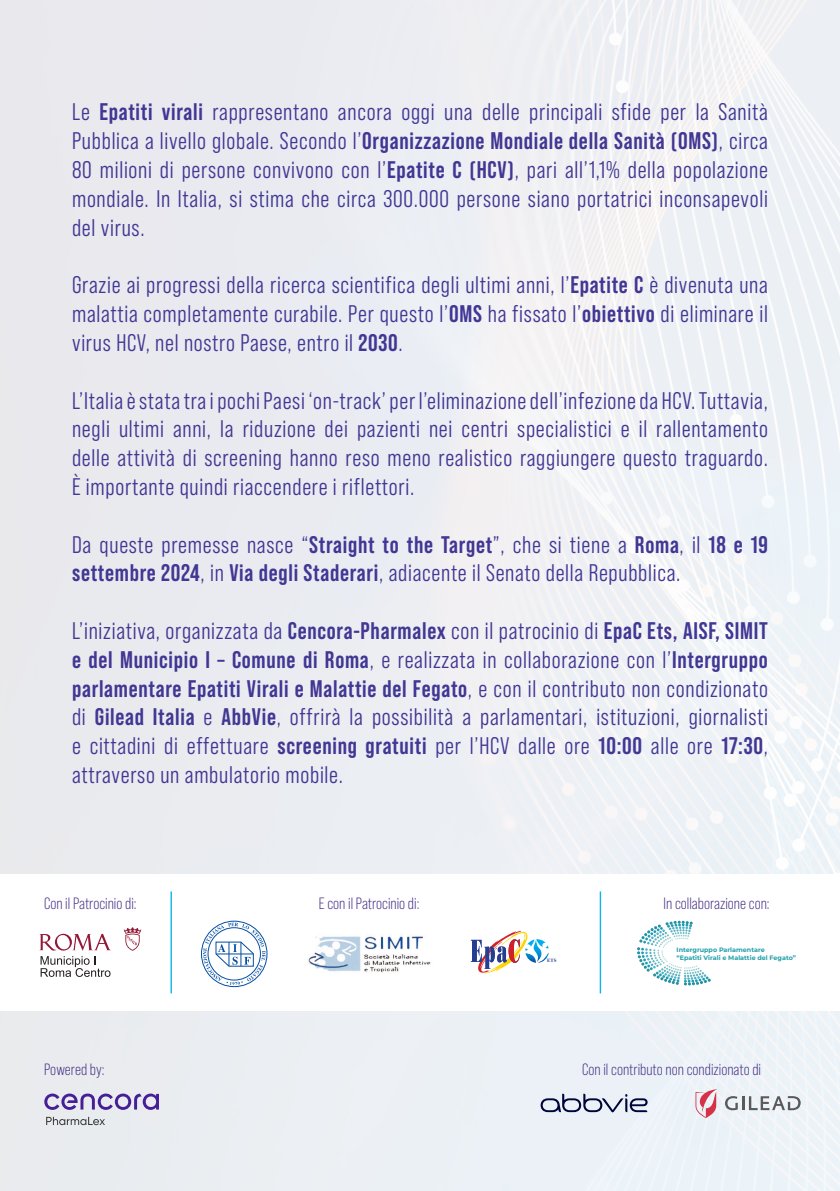
<style>
.page{position:relative;width:840px;height:1191px;background:#fff}
.page>*{position:absolute;margin:0;border:0;box-sizing:border-box;transform-origin:0 0}
.t1{font:24px/28.8px "Bebas Neue Pro Middle";letter-spacing:.03em;color:#413794;text-align:justify}
.t2{font:16.4px "Bebas Neue Pro";color:#442e86}
.t3{font:700 6.4px "Montserrat";color:#1f9ea8}
.t4{font:700 4.8px "Times New Roman";color:#263e91}
.s1{font-family:"Bebas Neue Pro";font-weight:700}
</style>
<div class="page">
<img style="left:0;top:0;width:839px;height:1191px">
<div style="left:0;top:874px;width:839px;height:136px;background:#fff"></div>
<div style="left:201px;top:920px;width:66px;height:67px;border:1px solid #034ea2;border-radius:50%"></div>
<svg style="left:203px;top:922px;width:62px;height:63px"></svg>
<img style="left:308px;top:936px;width:123px;height:37px">
<svg style="left:470px;top:931px;width:78px;height:42px"></svg>
<svg style="left:124px;top:927px;width:17px;height:23px"></svg>
<svg style="left:39px;top:933px;width:72px;height:17px"></svg>
<svg style="left:41px;top:956px;width:69px;height:21px"></svg>
<hr style="left:170px;top:891px;width:2px;height:102px;background:#0db7e8">
<hr style="left:599px;top:891px;width:1px;height:102px;background:#0db7e8">
<svg style="left:637px;top:920px;width:73px;height:65px"></svg>
<svg style="left:44px;top:1093px;width:115px;height:16px;background:#a899cb"></svg>
<svg style="left:46px;top:1116px;width:59px;height:9px"></svg>
<svg style="left:540px;top:1093px;width:107px;height:19px;background:#acb2c4"></svg>
<svg style="left:724px;top:1096px;width:13px;height:14px"></svg>
<hr style="left:741px;top:1096px;width:3px;height:14px;background:#5a5a5d">
<svg style="left:748px;top:1096px;width:52px;height:14px"></svg>
<svg style="left:695px;top:1089px;width:21px;height:29px"></svg>
<p class="t1" style="left:72px;top:98px;width:697px">Le <span class="s1">Epatiti virali</span> rappresentano ancora oggi una delle principali sfide per la Sanità Pubblica a livello globale. Secondo l’<span class="s1">Organizzazione Mondiale della Sanità (OMS)</span>, circa 80 milioni di persone convivono con l’<span class="s1">Epatite C (HCV)</span>, pari all’1,1% della popolazione mondiale. In Italia, si stima che circa 300.000 persone siano portatrici inconsapevoli del virus.</p>
<p class="t1" style="left:72px;top:270px;width:697px">Grazie ai progressi della ricerca scientifica degli ultimi anni, l’<span class="s1">Epatite C</span> è divenuta una malattia completamente curabile. Per questo l’<span class="s1">OMS</span> ha fissato l’<span class="s1">obiettivo</span> di eliminare il virus HCV, nel nostro Paese, entro il <span class="s1">2030</span>.</p>
<p class="t1" style="left:72px;top:386px;width:697px">L’Italia è stata tra i pochi Paesi ‘on-track’ per l’eliminazione dell’infezione da HCV. Tuttavia, negli ultimi anni, la riduzione dei pazienti nei centri specialistici e il rallentamento delle attività di screening hanno reso meno realistico raggiungere questo traguardo.<br>È importante quindi riaccendere i riflettori.</p>
<p class="t1" style="left:72px;top:530px;width:697px">Da queste premesse nasce “<span class="s1">Straight to the Target</span>”, che si tiene a <span class="s1">Roma</span>, il <span class="s1">18 e 19 settembre 2024</span>, in <span class="s1">Via degli Staderari</span>, adiacente il Senato della Repubblica.</p>
<p class="t1" style="left:72px;top:616px;width:697px">L’iniziativa, organizzata da <span class="s1">Cencora-Pharmalex</span> con il patrocinio di <span class="s1">EpaC Ets, AISF, SIMIT e del Municipio I – Comune di Roma</span>, e realizzata in collaborazione con l’<span class="s1">Intergruppo parlamentare Epatiti Virali e Malattie del Fegato</span>, e con il contributo non condizionato di <span class="s1">Gilead Italia</span> e <span class="s1">AbbVie</span>, offrirà la possibilità a parlamentari, istituzioni, giornalisti e cittadini di effettuare <span class="s1">screening gratuiti</span> per l’HCV dalle ore <span class="s1">10:00</span> alle ore <span class="s1">17:30</span>, attraverso un ambulatorio mobile.</p>
<p class="t2" style="left:44px;top:894px;width:94px">Con il Patrocinio di:</p>
<p class="t2" style="left:319px;top:894px;width:102px">E con il Patrocinio di:</p>
<p class="t2" style="left:663px;top:894px;width:107px">In collaborazione con:</p>
<p class="t4" style="left:547px;top:957px;width:11px">ETS</p>
<p class="t3" style="left:676px;top:945px;width:90px">Intergruppo Parlamentare</p>
<p class="t3" style="left:676px;top:953px;width:121px">“Epatiti Virali e Malattie del Fegato”</p>
<p class="t2" style="left:44px;top:1060px;width:62px">Powered by:</p>
<p class="t2" style="left:582px;top:1060px;width:180px">Con il contributo non condizionato di</p>
</div>
